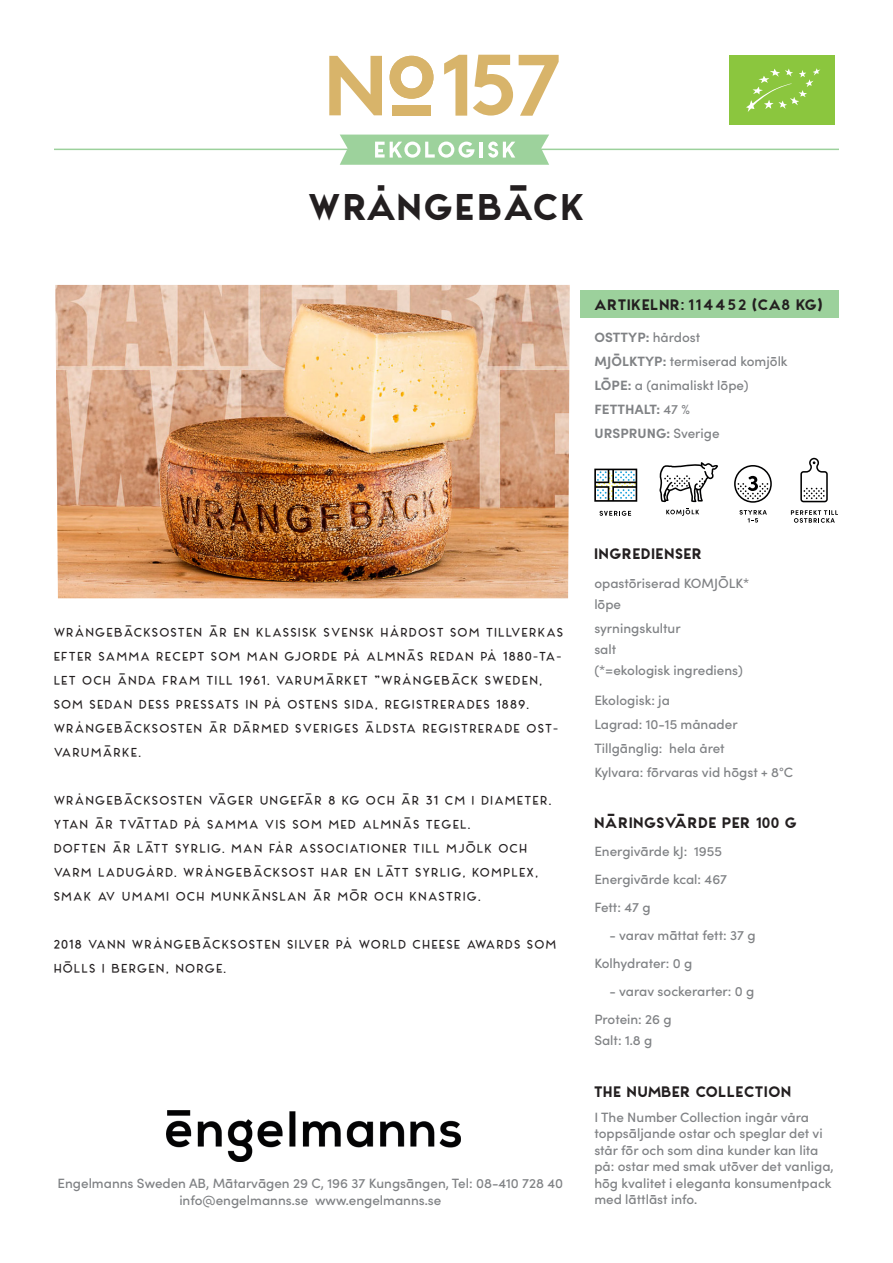
<style>
.page{position:relative;width:893px;height:1263px;background:#fff}
.page>*{position:absolute;margin:0;border:0;box-sizing:border-box;transform-origin:0 0}
.t1{font:700 77.25px "Engelmanns Display";color:#d8b46a}
.t2{font:700 33px "Engelmanns Display";letter-spacing:.1em;color:#231f20}
.t3{font:500 13.5px/24px "Engelmanns Body";color:#808285}
.t4{font:700 13.5px "Engelmanns Display";letter-spacing:.08em;color:#231f20}
.t5{font:12px/24px "Engelmanns Display";letter-spacing:.15em;color:#231f20}
.s1{font-weight:700}
</style>
<div class="page">
<img style="left:55px;top:285px;width:515px;height:313px">
<div style="left:580px;top:290px;width:259px;height:28px;background:#9cd19c"></div>
<svg style="left:739px;top:510px;width:28px;height:13px"></svg>
<svg style="left:734px;top:465px;width:38px;height:38px"></svg>
<svg style="left:594px;top:469px;width:43px;height:33px"></svg>
<svg style="left:599px;top:511px;width:32px;height:5px"></svg>
<img style="left:167px;top:1111px;width:293px;height:50px">
<svg style="left:329px;top:56px;width:53px;height:59px"></svg>
<div style="left:392px;top:105px;width:39px;height:10px;background:#d8b46a"></div>
<svg style="left:390px;top:56px;width:43px;height:43px"></svg>
<svg style="left:800px;top:458px;width:28px;height:44px"></svg>
<svg style="left:791px;top:510px;width:47px;height:13px"></svg>
<svg style="left:666px;top:508px;width:33px;height:8px"></svg>
<svg style="left:659px;top:462px;width:59px;height:40px"></svg>
<hr style="left:54px;top:149px;width:785px;height:1px;background:#9cd19c">
<svg style="left:340px;top:135px;width:209px;height:30px"></svg>
<div style="left:729px;top:55px;width:106px;height:70px;background:#8bc63e"></div>
<svg style="left:746px;top:68px;width:74px;height:44px"></svg>
<p class="t1" style="left:442px;top:30px;width:121px">157</p>
<p class="t2" style="left:309px;top:184px;width:277px">WRÅNGEBÄCK</p>
<p class="t4" style="left:594px;top:295px;width:230px">ARTIKELNR: 114452 (CA8 KG)</p>
<p class="t3" style="left:594px;top:325px;width:195px"><span class="s1">OSTTYP:</span> hårdost<br><span class="s1">MJÖLKTYP:</span> termiserad komjölk<br><span class="s1">LÖPE:</span> a (animaliskt löpe)<br><span class="s1">FETTHALT:</span> 47 %<br><span class="s1">URSPRUNG:</span> Sverige</p>
<p class="t5" style="left:54px;top:620px;width:510px">WRÅNGEBÄCKSOSTEN ÄR EN KLASSISK SVENSK HÅRDOST SOM TILLVERKAS EFTER SAMMA RECEPT SOM MAN GJORDE PÅ ALMNÄS REDAN PÅ 1880-TA-LET OCH ÄNDA FRAM TILL 1961. VARUMÄRKET ”WRÅNGEBÄCK SWEDEN, SOM SEDAN DESS PRESSATS IN PÅ OSTENS SIDA, REGISTRERADES 1889.<br>WRÅNGEBÄCKSOSTEN ÄR DÄRMED SVERIGES ÄLDSTA REGISTRERADE OST-VARUMÄRKE.</p>
<p class="t5" style="left:54px;top:788px;width:498px">WRÅNGEBÄCKSOSTEN VÄGER UNGEFÄR 8 KG OCH ÄR 31 CM I DIAMETER.<br>YTAN ÄR TVÄTTAD PÅ SAMMA VIS SOM MED ALMNÄS TEGEL.</p>
<p class="t5" style="left:54px;top:836px;width:486px">DOFTEN ÄR LÄTT SYRLIG. MAN FÅR ASSOCIATIONER TILL MJÖLK OCH<br>VARM LADUGÅRD. WRÅNGEBÄCKSOST HAR EN LÄTT SYRLIG, KOMPLEX,<br>SMAK AV UMAMI OCH MUNKÄNSLAN ÄR MÖR OCH KNASTRIG.</p>
<p class="t5" style="left:54px;top:932px;width:503px">2018 VANN WRÅNGEBÄCKSOSTEN SILVER PÅ WORLD CHEESE AWARDS SOM<br>HÖLLS I BERGEN, NORGE.</p>
<p class="t3" style="left:58px;top:1171px;width:507px">Engelmanns Sweden AB, Mätarvägen 29 C, 196 37 Kungsängen, Tel: 08-410 728 40</p>
<p class="t3" style="left:179px;top:1187px;width:264px">info@engelmanns.se www.engelmanns.se</p>
<p class="t4" style="left:594px;top:544px;width:109px">INGREDIENSER</p>
<p class="t3" style="left:594px;top:572px;width:156px;line-height:21px">opastöriserad KOMJÖLK* löpe</p>
<p class="t3" style="left:594px;top:617px;width:150px;line-height:21px">syrningskultur<br>salt<br>(*=ekologisk ingrediens)</p>
<p class="t3" style="left:594px;top:687px;width:200px">Ekologisk: ja<br>Lagrad: 10-15 månader<br>Tillgänglig: hela året<br>Kylvara: förvaras vid högst + 8°C</p>
<p class="t4" style="left:594px;top:813px;width:204px">NÄRINGSVÄRDE PER 100 G</p>
<p class="t3" style="left:594px;top:838px;width:129px">Energivärde kJ: 1955</p>
<p class="t3" style="left:594px;top:866px;width:134px">Energivärde kcal: 467</p>
<p class="t3" style="left:594px;top:894px;width:58px">Fett: 47 g</p>
<p class="t3" style="left:609px;top:922px;width:148px">- varav mättat fett: 37 g</p>
<p class="t3" style="left:594px;top:950px;width:100px">Kolhydrater: 0 g</p>
<p class="t3" style="left:609px;top:978px;width:147px">- varav sockerarter: 0 g</p>
<p class="t3" style="left:594px;top:1007px;width:79px;line-height:21px">Protein: 26 g<br>Salt: 1.8 g</p>
<p class="t4" style="left:594px;top:1082px;width:198px">THE NUMBER COLLECTION</p>
<p class="t3" style="left:594px;top:1108px;width:241px;line-height:16.5px">I The Number Collection ingår våra toppsäljande ostar och speglar det vi står för och som dina kunder kan lita på: ostar med smak utöver det vanliga, hög kvalitet i eleganta konsumentpack med lättläst info.</p>
</div>
